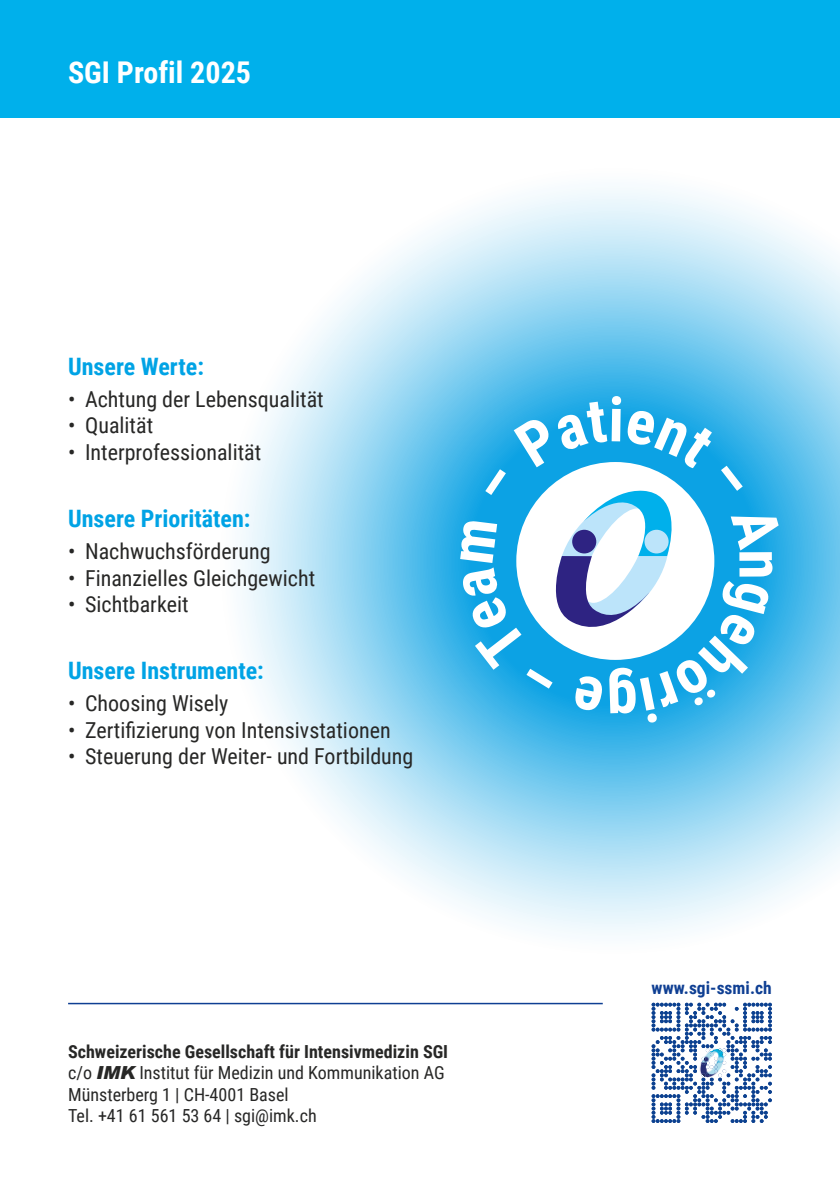
<style>
.page{position:relative;width:840px;height:1191px;background:#fff}
.page>*{position:absolute;margin:0;border:0;box-sizing:border-box;transform-origin:0 0}
.t1{font:700 61.4px "Roboto Condensed";color:#fff}
.t2{font:700 30px "Roboto Condensed";color:#fff}
.t3{font:700 24px "Roboto Condensed";color:#00a3e5}
.t4{font:22px "Roboto Condensed";color:#272726}
.t5{font:18px/21.6px "Roboto Condensed";color:#272726}
.t6{font:700 17.4px "Roboto Condensed";letter-spacing:.005em;color:#0f3f93}
.s1{font-weight:700}
.s2{font-family:"Arial";font-weight:900;font-style:italic}
</style>
<div class="page">
<div style="left:0;top:0;width:839px;height:117px;background:#00b0eb"></div>
<svg style="left:240px;top:188px;width:599px;height:747px"></svg>
<svg style="left:651px;top:1002px;width:120px;height:121px"></svg>
<hr style="left:68px;top:1002px;width:534px;height:2px;background:#0f3f93">
<svg style="left:459px;top:396px;width:323px;height:327px"></svg>
<h2 class="t2" style="left:68px;top:52px;width:184px">SGI Profil 2025</h2>
<p class="t3" style="left:68px;top:350px;width:137px">Unsere Werte:</p>
<p class="t4" style="left:68px;top:384px;width:257px">• Achtung der Lebensqualität</p>
<p class="t4" style="left:68px;top:410px;width:86px">• Qualität</p>
<p class="t4" style="left:68px;top:436px;width:194px">• Interprofessionalität</p>
<p class="t3" style="left:68px;top:502px;width:184px">Unsere Prioritäten:</p>
<p class="t4" style="left:68px;top:536px;width:204px">• Nachwuchsförderung</p>
<p class="t4" style="left:68px;top:562px;width:248px">• Finanzielles Gleichgewicht</p>
<p class="t4" style="left:68px;top:589px;width:122px">• Sichtbarkeit</p>
<p class="t3" style="left:68px;top:654px;width:197px">Unsere Instrumente:</p>
<p class="t4" style="left:68px;top:688px;width:162px">• Choosing Wisely</p>
<p class="t4" style="left:68px;top:714px;width:324px">• Zertifizierung von Intensivstationen</p>
<p class="t4" style="left:68px;top:741px;width:346px">• Steuerung der Weiter- und Fortbildung</p>
<p class="t5" style="left:68px;top:1039px;width:381px"><span class="s1">Schweizerische Gesellschaft für Intensivmedizin SGI </span>c/o <span class="s2">IMK</span> Institut für Medizin und Kommunikation AG Münsterberg 1 | CH-4001 Basel<br>Tel. +41 61 561 53 64 | sgi@imk.ch</p>
<h1 class="t1" style="left:803px;top:549px;width:32px;rotate:90deg">n</h1>
<p class="t6" style="left:651px;top:975px;width:122px">www.sgi-ssmi.ch</p>
</div>
